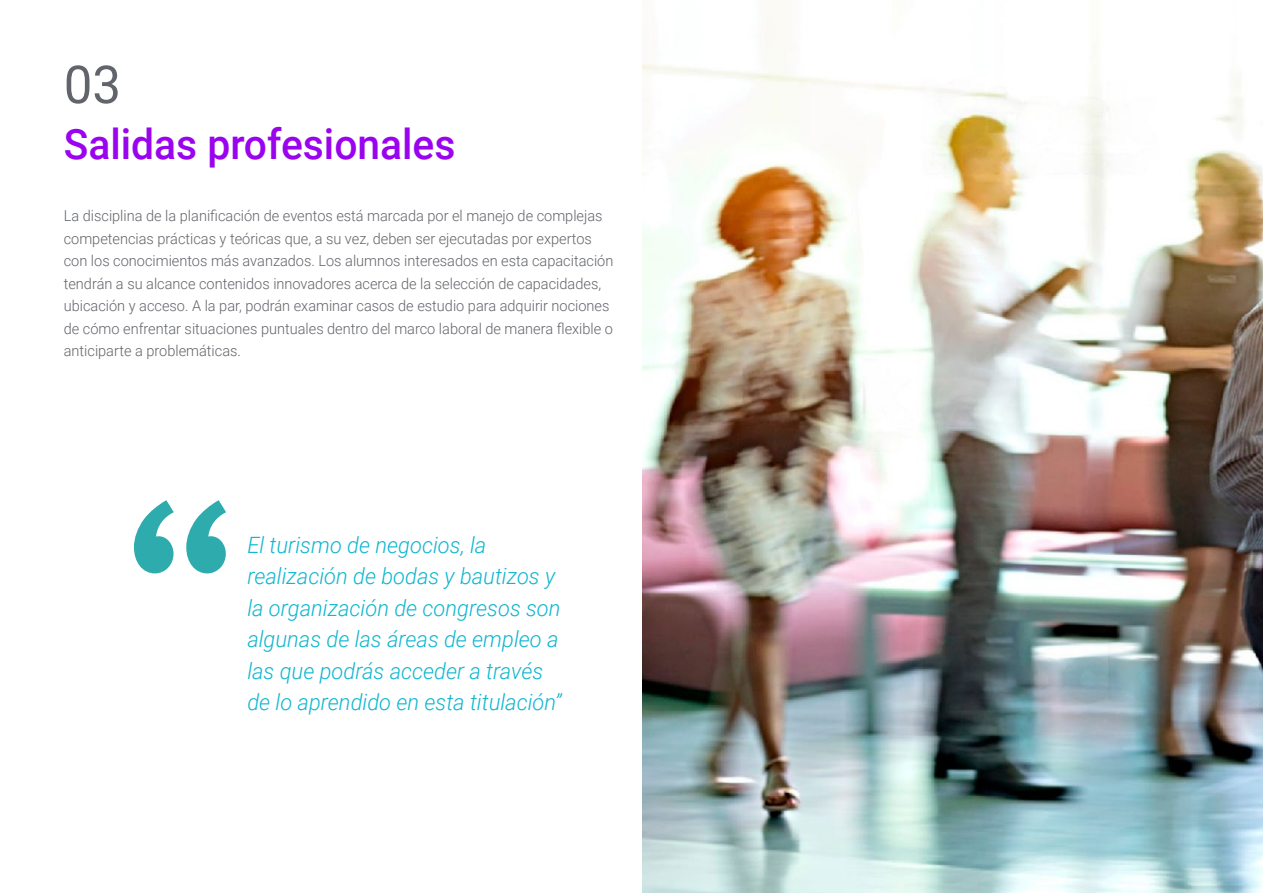
<style>
.page{position:relative;width:1263px;height:893px;background:#fff}
.page>*{position:absolute;margin:0;border:0;box-sizing:border-box;transform-origin:0 0}
.t1{font:52.5px "Roboto";color:#61646a}
.t2{font:500 42px "Roboto";color:#9a03ee}
.t3{font:italic 300 22.5px/31.5px "Roboto";color:#0fb6cf}
.t4{font:300 15px/22.5px "Roboto";color:#61646a}
</style>
<div class="page">
<img style="left:642px;top:16px;width:621px;height:877px">
<svg style="left:134px;top:500px;width:92px;height:73px"></svg>
<h1 class="t1" style="left:64px;top:48px;width:59px">03</h1>
<h2 class="t2" style="left:64px;top:115px;width:393px">Salidas profesionales</h2>
<p class="t4" style="left:64px;top:204px;width:551px">La disciplina de la planificación de eventos está marcada por el manejo de complejas competencias prácticas y teóricas que, a su vez, deben ser ejecutadas por expertos con los conocimientos más avanzados. Los alumnos interesados en esta capacitación tendrán a su alcance contenidos innovadores acerca de la selección de capacidades, ubicación y acceso. A la par, podrán examinar casos de estudio para adquirir nociones de cómo enfrentar situaciones puntuales dentro del marco laboral de manera flexible o anticiparte a problemáticas.</p>
<h3 class="t3" style="left:247px;top:528px;width:316px">El turismo de negocios, la realización de bodas y bautizos y la organización de congresos son algunas de las áreas de empleo a las que podrás acceder a través de lo aprendido en esta titulación”</h3>
</div>
